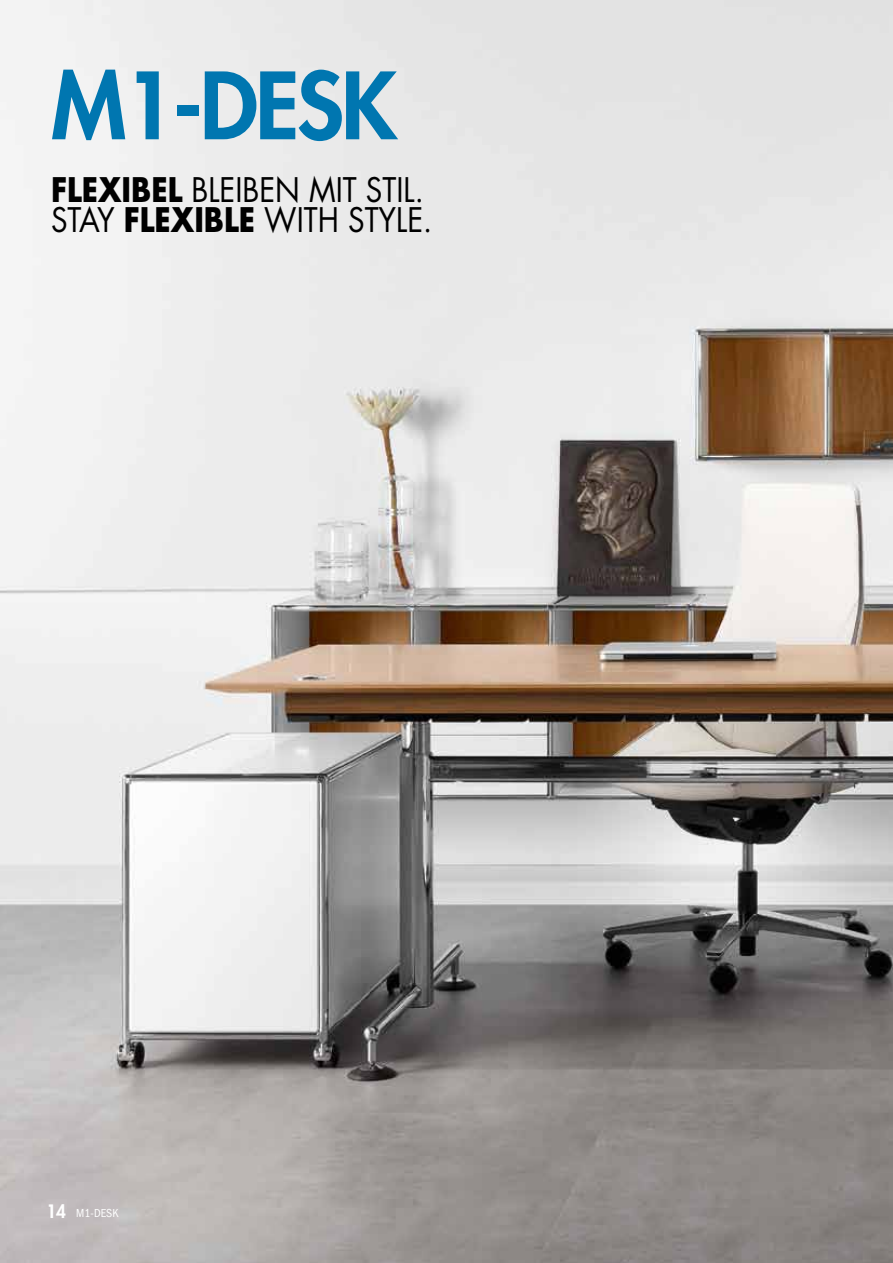
<style>
.page{position:relative;width:893px;height:1263px;background:#fff}
.page>*{position:absolute;margin:0;border:0;box-sizing:border-box;transform-origin:0 0}
.t1{font:800 90px "Futura";color:#0076b0}
.t2{font:33px "Futura";color:#000;scale:.9 1}
.t3{font:700 33px "Futura";color:#000;scale:.9 1}
.t4{font:condensed 12px "Franklin Gothic LT";color:#fff}
.s1{font-weight:400}
.s2{font-family:"Futura";font-weight:800;font-stretch:normal;font-size:18px}
</style>
<div class="page">
<img style="left:0;top:0;width:893px;height:1263px">
<h1 class="t1" style="left:51px;top:49px;width:199px">M1-DESK</h1>
<p class="t3" style="left:51px;top:168px;width:96px">FLEXIBEL</p>
<p class="t2" style="left:192px;top:169px;width:49px">BLEIBEN</p>
<p class="t2" style="left:309px;top:169px;width:129px">MIT STIL.</p>
<p class="t3" style="left:51px;top:198px;width:177px"><span class="s1">STAY</span> FLEXIBLE</p>
<p class="t2" style="left:264px;top:199px;width:188px">WITH STYLE.</p>
<p class="t4" style="left:46px;top:1206px;width:55px"><span class="s2">14</span> M1-desk</p>
</div>
